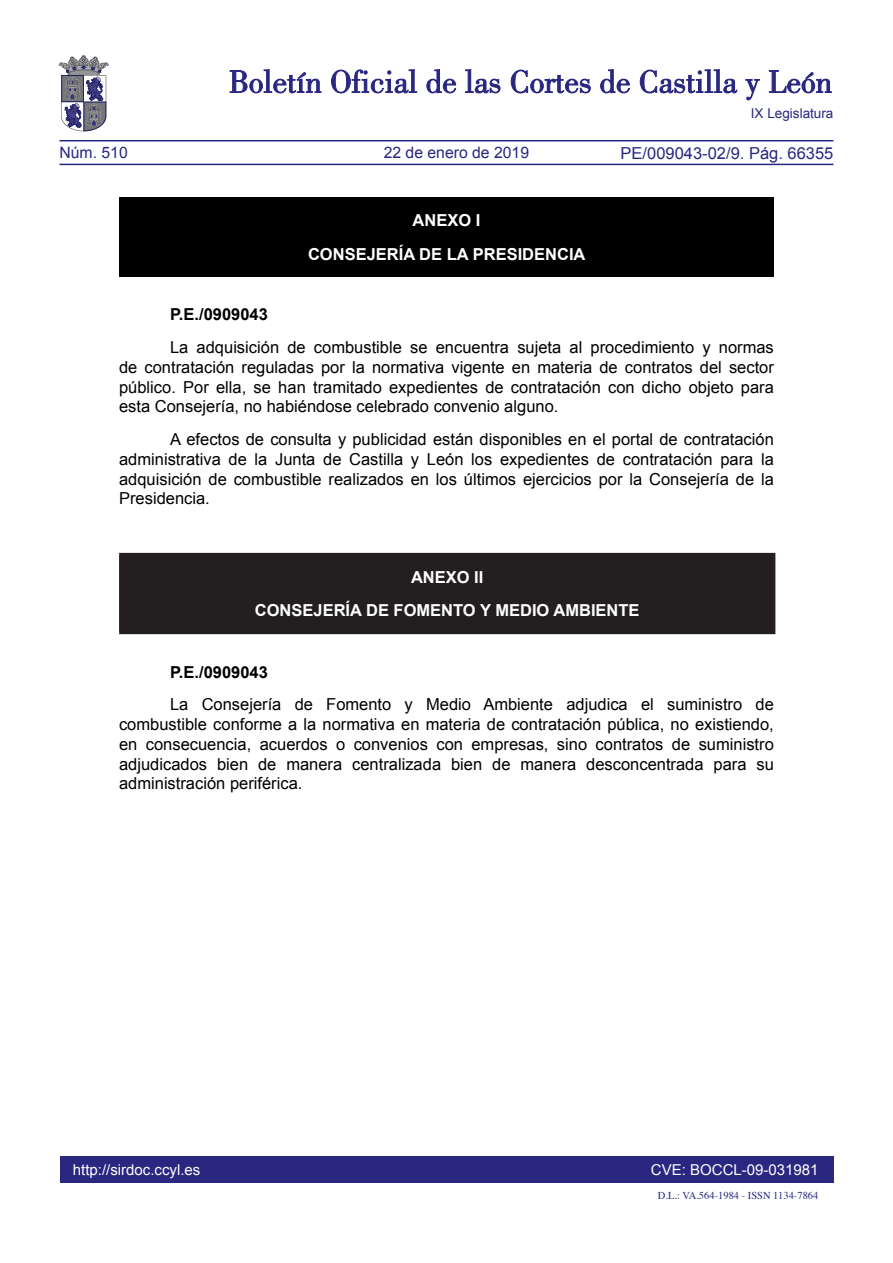
<style>
.page{position:relative;width:893px;height:1263px;background:#fff}
.page>*{position:absolute;margin:0;border:0;box-sizing:border-box;transform-origin:0 0}
.t1{font:16.5px/19.8px "Arial";color:#000;text-align:justify}
.t2{font:700 16.5px/33.8px "Arial";color:#fff;text-align:center}
.t3{font:16.5px "Arial";color:#292780}
.t4{font:700 16.5px "Arial";color:#000}
.t5{font:15.75px "Arial";color:#292780}
.t6{font:15px "Arial";color:#fff}
.t7{font:13.5px "Arial";color:#292780}
.t8{font:10.5px "Times";color:#292780}
</style>
<div class="page">
<div style="left:60px;top:1157px;width:773px;height:26px;background:#292780"></div>
<hr style="left:60px;top:164px;width:773px;height:1px;background:#292780">
<hr style="left:60px;top:140px;width:773px;height:1px;background:#292780">
<svg style="left:230px;top:69px;width:91px;height:24px"></svg>
<svg style="left:331px;top:69px;width:86px;height:24px"></svg>
<svg style="left:426px;top:69px;width:30px;height:24px"></svg>
<svg style="left:465px;top:69px;width:35px;height:24px"></svg>
<svg style="left:511px;top:70px;width:80px;height:23px"></svg>
<svg style="left:600px;top:69px;width:30px;height:24px"></svg>
<svg style="left:640px;top:69px;width:97px;height:24px"></svg>
<svg style="left:745px;top:79px;width:15px;height:21px"></svg>
<svg style="left:769px;top:70px;width:62px;height:23px"></svg>
<svg style="left:59px;top:55px;width:49px;height:76px"></svg>
<div style="left:119px;top:197px;width:655px;height:80px;background:#000"></div>
<div style="left:120px;top:554px;width:655px;height:79px;background:#231f20"></div>
<hr style="left:119px;top:553px;width:656px;height:1px;background:#231f20">
<hr style="left:119px;top:554px;width:2px;height:79px;background:#231f20">
<hr style="left:119px;top:633px;width:656px;height:1px;background:#231f20">
<p class="t5" style="left:60px;top:142px;width:70px">Núm. 510</p>
<p class="t5" style="left:384px;top:142px;width:147px">22 de enero de 2019</p>
<p class="t2" style="left:308px;top:204px;width:279px">ANEXO I<br>CONSEJERÍA DE LA PRESIDENCIA</p>
<p class="t7" style="left:751px;top:105px;width:84px">IX Legislatura</p>
<p class="t3" style="left:621px;top:142px;width:214px">PE/009043-02/9. Pág. 66355</p>
<p class="t4" style="left:170px;top:304px;width:99px">P.E./0909043</p>
<p class="t1" style="left:119px;top:337px;width:656px;text-indent:51px">La adquisición de combustible se encuentra sujeta al procedimiento y normas de contratación reguladas por la normativa vigente en materia de contratos del sector público. Por ella, se han tramitado expedientes de contratación con dicho objeto para esta Consejería, no habiéndose celebrado convenio alguno.</p>
<p class="t1" style="left:119px;top:429px;width:656px;text-indent:51px">A efectos de consulta y publicidad están disponibles en el portal de contratación administrativa de la Junta de Castilla y León los expedientes de contratación para la adquisición de combustible realizados en los últimos ejercicios por la Consejería de la Presidencia.</p>
<p class="t2" style="left:255px;top:560px;width:386px">ANEXO II<br>CONSEJERÍA DE FOMENTO Y MEDIO AMBIENTE</p>
<p class="t4" style="left:170px;top:661px;width:99px">P.E./0909043</p>
<p class="t1" style="left:119px;top:695px;width:656px;text-indent:51px">La Consejería de Fomento y Medio Ambiente adjudica el suministro de combustible conforme a la normativa en materia de contratación pública, no existiendo, en consecuencia, acuerdos o convenios con empresas, sino contratos de suministro adjudicados bien de manera centralizada bien de manera desconcentrada para su administración periférica.</p>
<p class="t6" style="left:73px;top:1159px;width:129px">http://sirdoc.ccyl.es</p>
<p class="t6" style="left:651px;top:1159px;width:169px">CVE: BOCCL-09-031981</p>
<p class="t8" style="left:658px;top:1185px;width:162px">D.L.: VA.564-1984 - ISSN 1134-7864</p>
</div>
